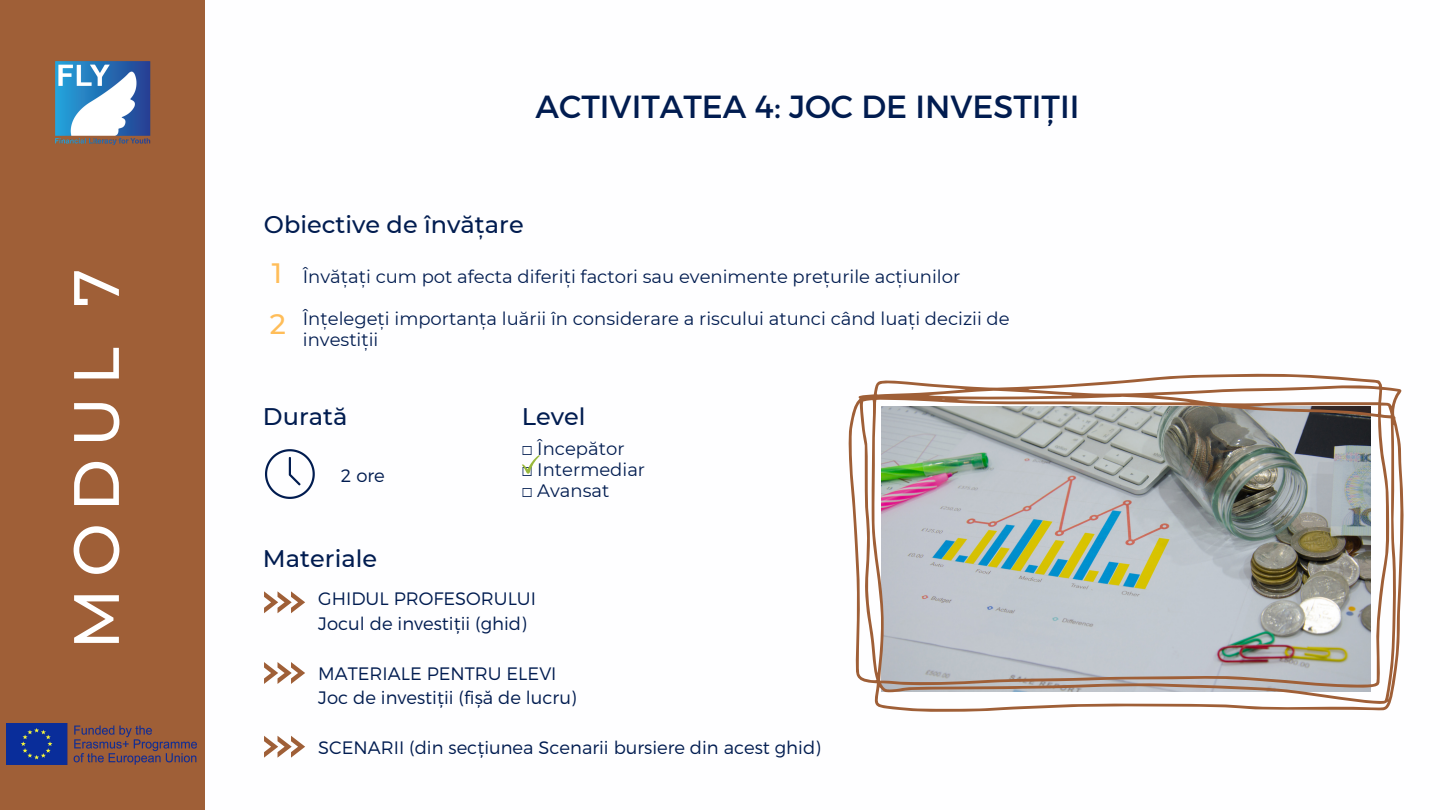
<style>
.page{position:relative;width:1440px;height:810px;background:#fff}
.page>*{position:absolute;margin:0;border:0;box-sizing:border-box;transform-origin:0 0}
.t1{font:500 64px "Montserrat";letter-spacing:.18em;color:#fff}
.t2{font:32px "Montserrat";color:#011c50}
.t3{font:500 28px "Montserrat";color:#ffbd59}
.t4{font:500 24px "Montserrat";color:#011c50}
.t5{font:18px/21px "Montserrat";color:#011c50}
.t6{font:300 18px "Montserrat";color:#011c50}
.s1{font-family:"Free Mono"}
</style>
<div class="page">
<div style="left:0;top:0;width:204px;height:810px;background:#9f5f37"></div>
<img style="left:55px;top:61px;width:96px;height:84px">
<svg style="left:265px;top:449px;width:50px;height:50px"></svg>
<svg style="left:264px;top:591px;width:41px;height:22px"></svg>
<svg style="left:264px;top:662px;width:41px;height:22px"></svg>
<svg style="left:264px;top:736px;width:41px;height:21px"></svg>
<img style="left:7px;top:724px;width:189px;height:41px">
<svg style="left:522px;top:455px;width:18px;height:19px"></svg>
<img style="left:849px;top:374px;width:554px;height:338px">
<p class="t1" style="left:57px;top:650px;width:382px;rotate:-90deg">MODUL 7</p>
<p class="t2" style="left:536px;top:86px;width:545px">ACTIVITATEA 4: JOC DE INVESTIȚII</p>
<p class="t4" style="left:264px;top:210px;width:261px">Obiective de învățare</p>
<p class="t3" style="left:272px;top:256px;width:12px">1</p>
<p class="t3" style="left:270px;top:307px;width:18px">2</p>
<p class="t5" style="left:303px;top:266px;width:659px">Învățați cum pot afecta diferiți factori sau evenimente prețurile acțiunilor</p>
<p class="t5" style="left:303px;top:308px;width:708px">Înțelegeți importanța luării în considerare a riscului atunci când luați decizii de investiții</p>
<p class="t4" style="left:263px;top:401px;width:86px">Durată</p>
<p class="t4" style="left:522px;top:402px;width:65px">Level</p>
<p class="t6" style="left:341px;top:464px;width:45px">2 ore</p>
<p class="t4" style="left:263px;top:544px;width:116px">Materiale</p>
<p class="t5" style="left:522px;top:438px;width:104px"><span class="s1">☐</span> Începător</p>
<p class="t5" style="left:522px;top:459px;width:125px"><span class="s1">☐</span> Intermediar</p>
<p class="t5" style="left:522px;top:480px;width:89px"><span class="s1">☐</span> Avansat</p>
<p class="t6" style="left:318px;top:587px;width:219px">GHIDUL PROFESORULUI</p>
<p class="t6" style="left:318px;top:612px;width:210px">Jocul de investiții (ghid)</p>
<p class="t6" style="left:318px;top:661px;width:240px">MATERIALE PENTRU ELEVI</p>
<p class="t6" style="left:318px;top:686px;width:260px">Joc de investiții (fișă de lucru)</p>
<p class="t6" style="left:318px;top:736px;width:504px">SCENARII (din secțiunea Scenarii bursiere din acest ghid)</p>
</div>
